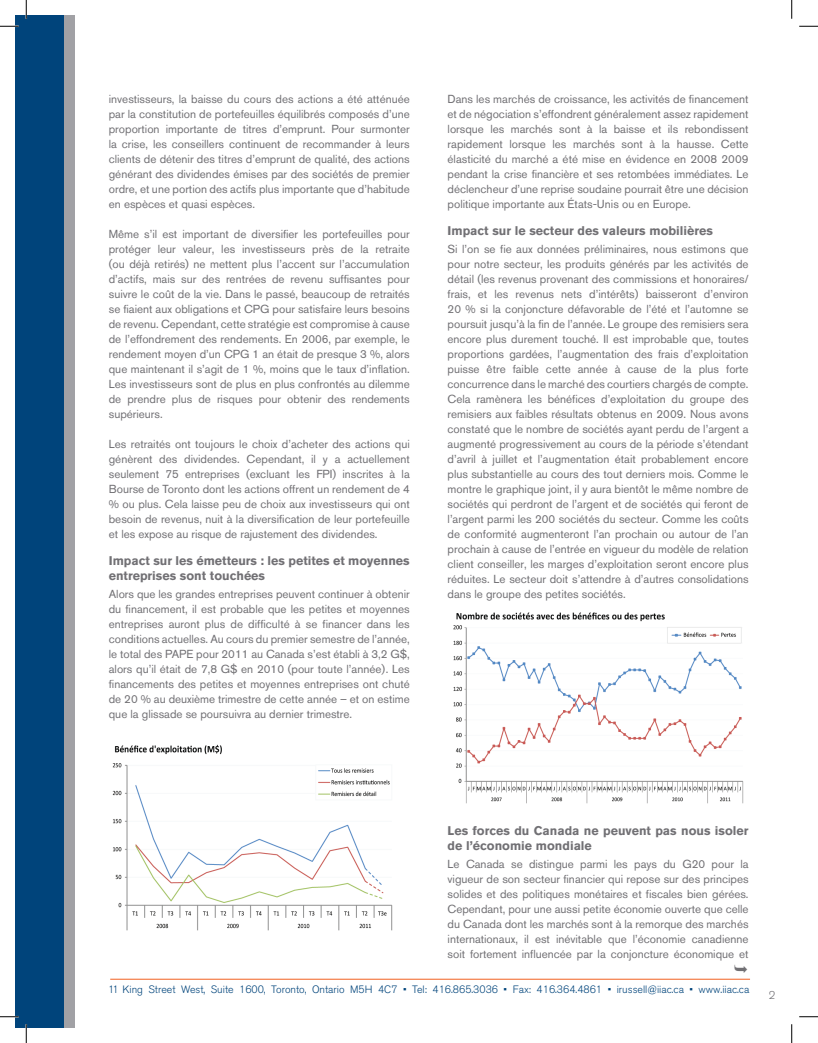
<style>
.page{position:relative;width:818px;height:1043px;background:#fff}
.page>*{position:absolute;margin:0;border:0;box-sizing:border-box;transform-origin:0 0}
.t1{font:700 12.5px/15px "Akzidenz Grotesk BQ";color:#717074}
.t2{font:11.5px/15px "Akzidenz Grotesk BQ";color:#717074;text-align:justify}
.t3{font:300 11.25px "Akzidenz Grotesk BQ";color:#717074}
.t4{font:300 10.62px "Akzidenz Grotesk BQ";color:#00447b}
</style>
<div class="page">
<div style="left:15px;top:15px;width:50px;height:1013px;background:#00447b"></div>
<div style="left:64px;top:15px;width:10px;height:1013px;background:#a1a1a5"></div>
<hr style="left:110px;top:978px;width:640px;height:1px;background:#f26021">
<img style="left:112px;top:744px;width:281px;height:187px">
<img style="left:453px;top:612px;width:291px;height:192px">
<svg style="left:0;top:25px;width:19px;height:2px"></svg>
<svg style="left:799px;top:25px;width:19px;height:2px"></svg>
<svg style="left:0;top:1015px;width:19px;height:2px"></svg>
<svg style="left:799px;top:1016px;width:19px;height:1px"></svg>
<svg style="left:25px;top:0;width:2px;height:19px"></svg>
<svg style="left:25px;top:1024px;width:2px;height:18px"></svg>
<svg style="left:791px;top:0;width:1px;height:19px"></svg>
<svg style="left:791px;top:1024px;width:1px;height:18px"></svg>
<p class="t2" style="left:109px;top:91px;width:302px">investisseurs, la baisse du cours des actions a été atténuée par la constitution de portefeuilles équilibrés composés d’une proportion importante de titres d’emprunt. Pour surmonter la crise, les conseillers continuent de recommander à leurs clients de détenir des titres d’emprunt de qualité, des actions générant des dividendes émises par des sociétés de premier ordre, et une portion des actifs plus importante que d’habitude en espèces et quasi espèces.</p>
<p class="t2" style="left:109px;top:226px;width:302px">Même s’il est important de diversifier les portefeuilles pour protéger leur valeur, les investisseurs près de la retraite (ou déjà retirés) ne mettent plus l’accent sur l’accumulation d’actifs, mais sur des rentrées de revenu suffisantes pour suivre le coût de la vie. Dans le passé, beaucoup de retraités se fiaient aux obligations et CPG pour satisfaire leurs besoins de revenu. Cependant, cette stratégie est compromise à cause de l’effondrement des rendements. En 2006, par exemple, le rendement moyen d’un CPG 1 an était de presque 3 %, alors que maintenant il s’agit de 1 %, moins que le taux d’inflation.<br>Les investisseurs sont de plus en plus confrontés au dilemme de prendre plus de risques pour obtenir des rendements supérieurs.</p>
<p class="t2" style="left:109px;top:436px;width:302px">Les retraités ont toujours le choix d’acheter des actions qui génèrent des dividendes. Cependant, il y a actuellement seulement 75 entreprises (excluant les FPI) inscrites à la Bourse de Toronto dont les actions offrent un rendement de 4 % ou plus. Cela laisse peu de choix aux investisseurs qui ont besoin de revenus, nuit à la diversification de leur portefeuille et les expose au risque de rajustement des dividendes.</p>
<p class="t1" style="left:109px;top:553px;width:302px">Impact sur les émetteurs : les petites et moyennes entreprises sont touchées</p>
<p class="t2" style="left:109px;top:586px;width:302px">Alors que les grandes entreprises peuvent continuer à obtenir du financement, il est probable que les petites et moyennes entreprises auront plus de difficulté à se financer dans les conditions actuelles. Au cours du premier semestre de l’année, le total des PAPE pour 2011 au Canada s’est établi à 3,2 G$, alors qu’il était de 7,8 G$ en 2010 (pour toute l’année). Les financements des petites et moyennes entreprises ont chuté de 20 % au deuxième trimestre de cette année – et on estime que la glissade se poursuivra au dernier trimestre.</p>
<p class="t2" style="left:447px;top:91px;width:302px">Dans les marchés de croissance, les activités de financement et de négociation s’effondrent généralement assez rapidement lorsque les marchés sont à la baisse et ils rebondissent rapidement lorsque les marchés sont à la hausse. Cette élasticité du marché a été mise en évidence en 2008 2009 pendant la crise financière et ses retombées immédiates. Le déclencheur d’une reprise soudaine pourrait être une décision politique importante aux États-Unis ou en Europe.</p>
<p class="t1" style="left:447px;top:223px;width:267px">Impact sur le secteur des valeurs mobilières</p>
<p class="t2" style="left:447px;top:241px;width:302px">Si l’on se fie aux données préliminaires, nous estimons que pour notre secteur, les produits générés par les activités de détail (les revenus provenant des commissions et honoraires/ frais, et les revenus nets d’intérêts) baisseront d’environ 20 % si la conjoncture défavorable de l’été et l’automne se poursuit jusqu’à la fin de l’année. Le groupe des remisiers sera encore plus durement touché. Il est improbable que, toutes proportions gardées, l’augmentation des frais d’exploitation puisse être faible cette année à cause de la plus forte concurrence dans le marché des courtiers chargés de compte.<br>Cela ramènera les bénéfices d’exploitation du groupe des remisiers aux faibles résultats obtenus en 2009. Nous avons constaté que le nombre de sociétés ayant perdu de l’argent a augmenté progressivement au cours de la période s’étendant d’avril à juillet et l’augmentation était probablement encore plus substantielle au cours des tout derniers mois. Comme le montre le graphique joint, il y aura bientôt le même nombre de sociétés qui perdront de l’argent et de sociétés qui feront de l’argent parmi les 200 sociétés du secteur. Comme les coûts de conformité augmenteront l’an prochain ou autour de l’an prochain à cause de l’entrée en vigueur du modèle de relation client conseiller, les marges d’exploitation seront encore plus réduites. Le secteur doit s’attendre à d’autres consolidations dans le groupe des petites sociétés.</p>
<p class="t1" style="left:447px;top:823px;width:302px">Les forces du Canada ne peuvent pas nous isoler de l’économie mondiale</p>
<p class="t2" style="left:447px;top:856px;width:302px">Le Canada se distingue parmi les pays du G20 pour la vigueur de son secteur financier qui repose sur des principes solides et des politiques monétaires et fiscales bien gérées.<br>Cependant, pour une aussi petite économie ouverte que celle du Canada dont les marchés sont à la remorque des marchés internationaux, il est inévitable que l’économie canadienne soit fortement influencée par la conjoncture économique et</p>
<p class="t4" style="left:108px;top:983px;width:642px">11 King Street West, Suite 1600, Toronto, Ontario M5H 4C7 • Tel: 416.865.3036 • Fax: 416.364.4861 • irussell@iiac.ca • www.iiac.ca</p>
<p class="t3" style="left:768px;top:989px;width:8px">2</p>
</div>
